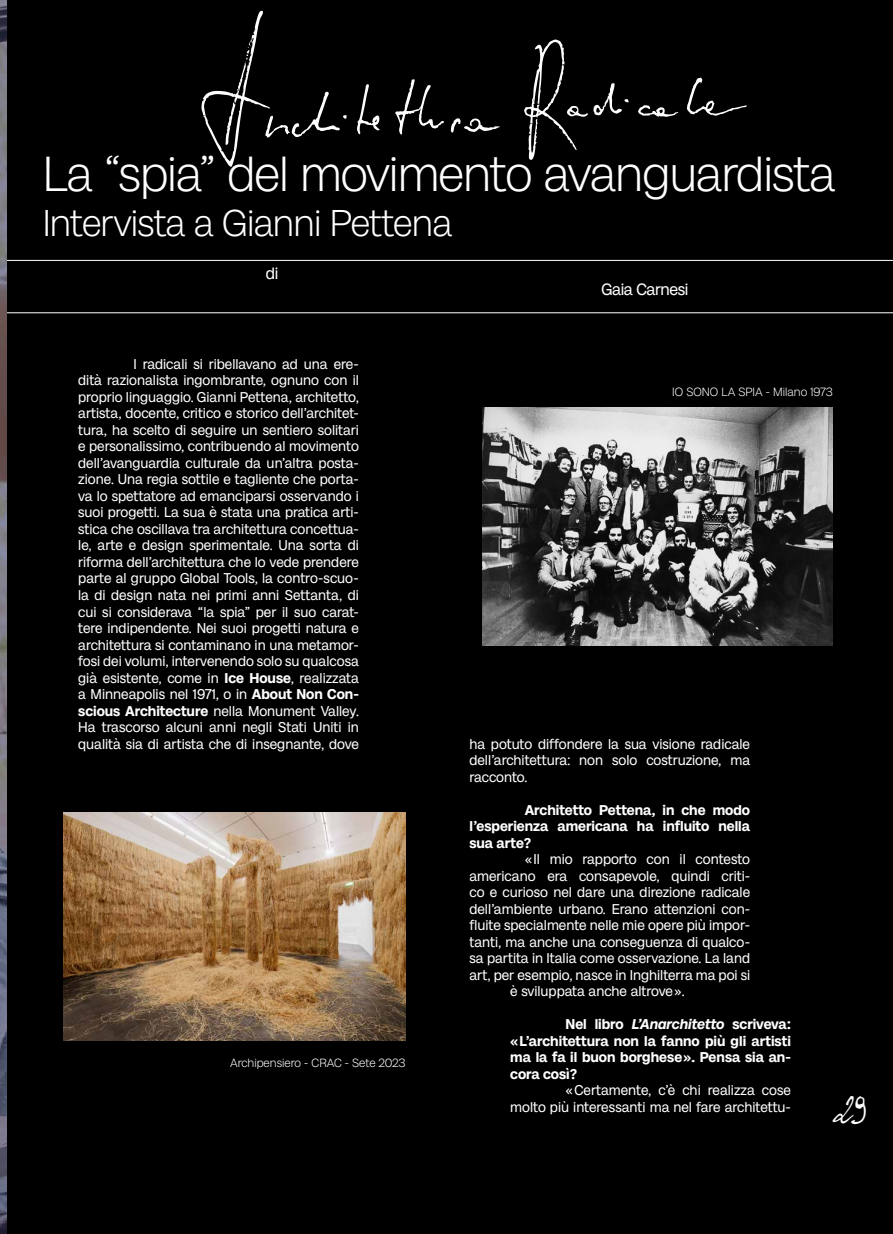
<style>
.page{position:relative;width:893px;height:1234px;background:#fff}
.page>*{position:absolute;margin:0;border:0;box-sizing:border-box;transform-origin:0 0}
.t1{font:300 49.5px "Milligram";letter-spacing:-.025em;color:#fff}
.t2{font:39px "Bonfatto";color:#fff}
.t3{font:300 37.5px "Milligram";letter-spacing:-.025em;color:#fff}
.t4{font:16.5px "Milligram";letter-spacing:-.02em;color:#fff}
.t5{font:14.25px/16.5px "Milligram";color:#fff;text-align:justify}
.t6{font:700 14.25px/16.5px "Milligram";color:#fff;text-align:justify}
.t7{font:300 12px "Milligram";color:#fff}
.s1{font-weight:700}
.s2{font-style:italic}
</style>
<div class="page">
<div style="left:0;top:0;width:893px;height:1233px;background:#000"></div>
<hr style="left:0;top:260px;width:893px;height:1px;background:#fff">
<hr style="left:0;top:312px;width:893px;height:1px;background:#fff">
<svg style="left:357px;top:84px;width:23px;height:51px"></svg>
<svg style="left:395px;top:79px;width:105px;height:55px"></svg>
<svg style="left:201px;top:10px;width:146px;height:157px"></svg>
<svg style="left:638px;top:105px;width:40px;height:12px"></svg>
<svg style="left:687px;top:78px;width:60px;height:38px"></svg>
<svg style="left:524px;top:39px;width:105px;height:121px"></svg>
<img style="left:482px;top:407px;width:351px;height:238px">
<img style="left:64px;top:812px;width:342px;height:227px">
<svg style="left:0;top:0;width:6px;height:1233px;background:#6f6c78"></svg>
<h1 class="t1" style="left:43px;top:142px;width:794px">La “spia” del movimento avanguardista</h1>
<h3 class="t3" style="left:43px;top:199px;width:411px">Intervista a Gianni Pettena</h3>
<p class="t4" style="left:266px;top:262px;width:14px">di</p>
<p class="t5" style="left:78px;top:354px;width:282px;text-indent:55px">I radicali si ribellavano ad una ere&shy;dità razionalista ingombrante, ognuno con il proprio linguaggio. Gianni Pettena, architetto, artista, docente, critico e storico dell’architet&shy;tura, ha scelto di seguire un sentiero solitari e personalissimo, contribuendo al movimento dell’avanguardia culturale da un’altra posta&shy;zione. Una regia sottile e tagliente che porta&shy;va lo spettatore ad emanciparsi osservando i suoi progetti. La sua è stata una pratica arti&shy;stica che oscillava tra architettura concettua&shy;le, arte e design sperimentale. Una sorta di riforma dell’architettura che lo vede prendere parte al gruppo Global Tools, la contro-scuo&shy;la di design nata nei primi anni Settanta, di cui si considerava “la spia” per il suo carat&shy;tere indipendente. Nei suoi progetti natura e architettura si contaminano in una metamor&shy;fosi dei volumi, intervenendo solo su qualcosa già esistente, come in <span class="s1">Ice House</span>, realizzata a Minneapolis nel 1971, o in <span class="s1">About Non Con&shy;scious Architecture</span> nella Monument Valley.<br>Ha trascorso alcuni anni negli Stati Uniti in qualità sia di artista che di insegnante, dove</p>
<p class="t7" style="left:230px;top:1054px;width:177px">Archipensiero - CRAC - Sete 2023</p>
<p class="t4" style="left:601px;top:279px;width:89px">Gaia Carnesi</p>
<p class="t7" style="left:672px;top:384px;width:162px">IO SONO LA SPIA - Milano 1973</p>
<p class="t5" style="left:469px;top:734px;width:282px">ha potuto diffondere la sua visione radicale dell’architettura: non solo costruzione, ma racconto.</p>
<p class="t6" style="left:469px;top:800px;width:282px;text-indent:55px">Architetto Pettena, in che modo l’esperienza americana ha influito nella sua arte?</p>
<p class="t5" style="left:525px;top:849px;width:227px">«Il mio rapporto con il contesto</p>
<p class="t5" style="left:469px;top:866px;width:282px">americano era consapevole, quindi criti-</p>
<p class="t5" style="left:469px;top:882px;width:282px">co e curioso nel dare una direzione radicale</p>
<p class="t5" style="left:469px;top:899px;width:282px">dell’ambiente urbano. Erano attenzioni con-</p>
<p class="t5" style="left:469px;top:916px;width:282px">fluite specialmente nelle mie opere più impor-</p>
<p class="t5" style="left:469px;top:932px;width:282px">tanti, ma anche una conseguenza di qualco-</p>
<p class="t5" style="left:469px;top:949px;width:282px">sa partita in Italia come osservazione. La land</p>
<p class="t5" style="left:469px;top:965px;width:282px">art, per esempio, nasce in Inghilterra ma poi si</p>
<p class="t5" style="left:510px;top:982px;width:176px">è sviluppata anche altrove».</p>
<p class="t6" style="left:510px;top:1014px;width:282px;text-indent:55px">Nel libro <span class="s2">L’Anarchitetto</span> scriveva: «L’architettura non la fanno più gli artisti ma la fa il buon borghese». Pensa sia an&shy;cora così?</p>
<p class="t5" style="left:510px;top:1081px;width:282px;text-align:right">«Certamente, c’è chi realizza cose<br>molto più interessanti ma nel fare architettu-</p>
<h2 class="t2" style="left:834px;top:1092px;width:34px">29</h2>
</div>
